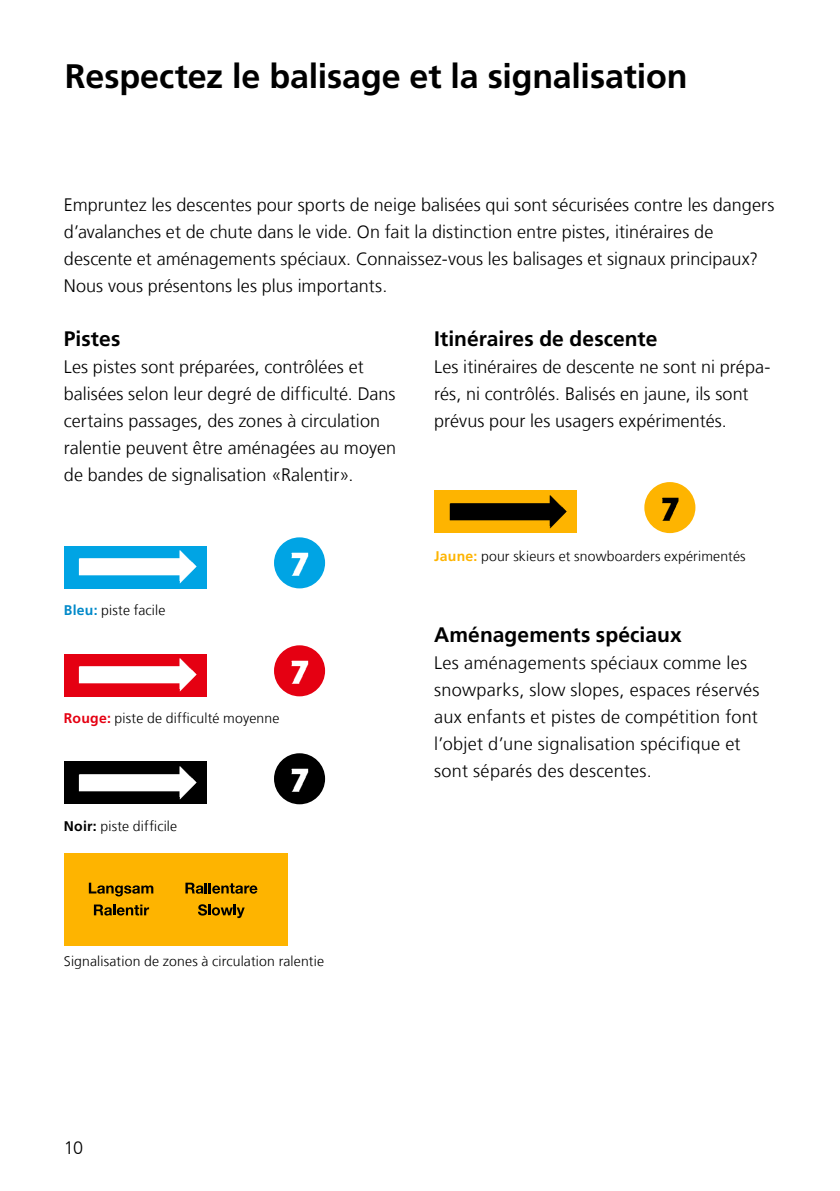
<style>
.page{position:relative;width:840px;height:1191px;background:#fff}
.page>*{position:absolute;margin:0;border:0;box-sizing:border-box;transform-origin:0 0}
.t1{font:700 34px "Frutiger LT Com";letter-spacing:-.005em;color:#000}
.t2{font:700 21px "Frutiger LT Com";letter-spacing:.005em;color:#000}
.t3{font:300 18px/27px "Frutiger LT Com";letter-spacing:.005em;color:#000}
.t4{font:300 14px "Frutiger LT Com";letter-spacing:.01em;color:#000}
.s1{font-weight:700;color:#0089c9}
.s2{font-weight:700;color:#e50012}
.s3{font-weight:700}
.s4{font-weight:700;color:#feb400}
</style>
<div class="page">
<div style="left:64px;top:853px;width:223px;height:92px;background:#feb400"></div>
<svg style="left:89px;top:882px;width:64px;height:14px"></svg>
<svg style="left:94px;top:904px;width:55px;height:11px"></svg>
<svg style="left:185px;top:882px;width:72px;height:11px"></svg>
<svg style="left:198px;top:904px;width:46px;height:14px"></svg>
<img style="left:434px;top:490px;width:142px;height:43px">
<img style="left:645px;top:484px;width:49px;height:48px">
<div style="left:644px;top:482px;width:51px;height:51px;border:2px solid #feb400;border-radius:50%"></div>
<img style="left:64px;top:546px;width:142px;height:42px">
<img style="left:275px;top:540px;width:49px;height:47px">
<div style="left:274px;top:537px;width:51px;height:51px;border:2px solid #00a4e4;border-radius:50%"></div>
<img style="left:64px;top:654px;width:142px;height:42px">
<img style="left:275px;top:648px;width:49px;height:47px">
<div style="left:274px;top:645px;width:51px;height:51px;border:2px solid #e50012;border-radius:50%"></div>
<img style="left:64px;top:761px;width:142px;height:43px">
<img style="left:275px;top:756px;width:49px;height:47px">
<div style="left:274px;top:753px;width:51px;height:51px;border:2px solid #000;border-radius:50%"></div>
<h1 class="t1" style="left:65px;top:56px;width:624px">Respectez le balisage et la signalisation</h1>
<p class="t3" style="left:64px;top:192px;width:711px">Empruntez les descentes pour sports de neige balisées qui sont sécurisées contre les dangers d’avalanches et de chute dans le vide. On fait la distinction entre pistes, itinéraires de descente et aménagements spéciaux. Connaissez-vous les balisages et signaux principaux?<br>Nous vous présentons les plus importants.</p>
<p class="t2" style="left:64px;top:326px;width:58px">Pistes</p>
<p class="t3" style="left:64px;top:353px;width:333px">Les pistes sont préparées, contrôlées et balisées selon leur degré de difficulté. Dans certains passages, des zones à circulation ralentie peuvent être aménagées au moyen de bandes de signalisation «Ralentir».</p>
<p class="t4" style="left:64px;top:602px;width:103px"><span class="s1">Bleu:</span> piste facile</p>
<p class="t4" style="left:64px;top:710px;width:217px"><span class="s2">Rouge:</span> piste de difficulté moyenne</p>
<p class="t4" style="left:64px;top:818px;width:115px"><span class="s3">Noir:</span> piste difficile</p>
<p class="t2" style="left:434px;top:326px;width:225px">Itinéraires de descente</p>
<p class="t3" style="left:434px;top:353px;width:338px">Les itinéraires de descente ne sont ni prépa&shy;rés, ni contrôlés. Balisés en jaune, ils sont prévus pour les usagers expérimentés.</p>
<p class="t4" style="left:434px;top:548px;width:313px"><span class="s4">Jaune:</span> pour skieurs et snowboarders expérimentés</p>
<p class="t2" style="left:434px;top:622px;width:249px">Aménagements spéciaux</p>
<p class="t3" style="left:434px;top:649px;width:327px">Les aménagements spéciaux comme les snowparks, slow slopes, espaces réservés aux enfants et pistes de compétition font l’objet d’une signalisation spécifique et sont séparés des descentes.</p>
<p class="t4" style="left:64px;top:952px;width:261px">Signalisation de zones à circulation ralentie</p>
<p class="t3" style="left:64px;top:1134px;width:21px">10</p>
</div>
